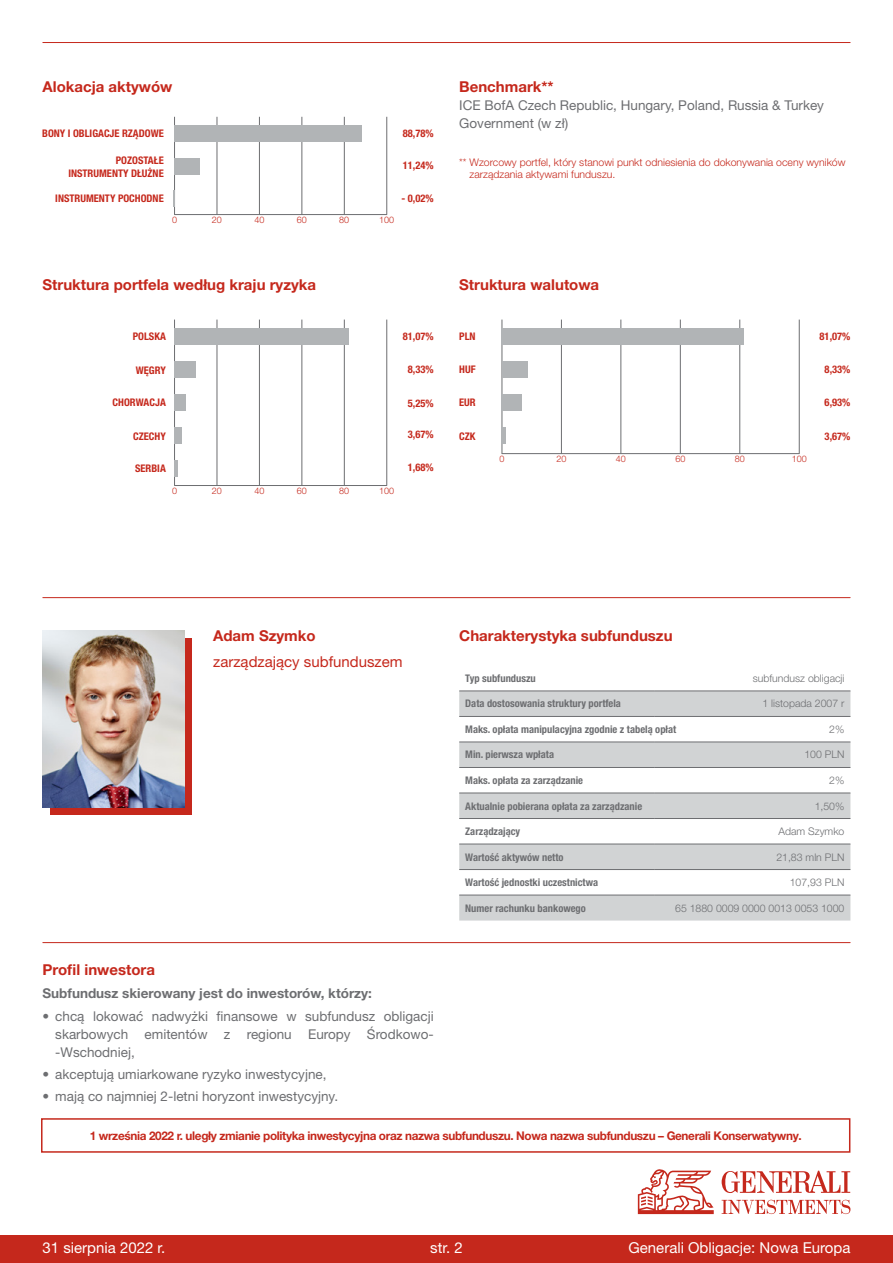
<style>
.page{position:relative;width:893px;height:1263px;background:#fff}
.page>*{position:absolute;margin:0;border:0;box-sizing:border-box;transform-origin:0 0}
.t1{font:700 15px "Helvetica Neue LT Pro";color:#c5281c}
.t2{font:15px "Helvetica Neue LT Pro";color:#fff}
.t3{font:15px "Helvetica Neue LT Pro";color:#c5281c}
.t4{font:13.5px/18px "Helvetica Neue LT Pro";color:#6d6e71}
.t5{font:700 13.5px "Helvetica Neue LT Pro";color:#6d6e71}
.t6{font:700 12px "Helvetica Neue LT Pro";letter-spacing:-.03em;color:#c5281c}
.t7{font:700 condensed 10.5px "Helvetica Neue LT Pro";color:#6d6e71}
.t8{font:700 condensed 10.5px/12.6px "Helvetica Neue LT Pro";color:#c5281c;text-align:right}
.t9{font:300 10.5px "Helvetica Neue LT Pro";color:#6d6e71}
.t10{font:300 10.5px/12.6px "Helvetica Neue LT Pro";color:#c5281c}
.t11{font:300 9px "Helvetica Neue LT Pro";color:#c5281c}
</style>
<div class="page">
<hr style="left:43px;top:42px;width:807px;height:1px;background:#c5281c">
<hr style="left:561px;top:320px;width:1px;height:134px;background:#6d6e71">
<hr style="left:621px;top:320px;width:1px;height:134px;background:#6d6e71">
<hr style="left:680px;top:320px;width:1px;height:134px;background:#6d6e71">
<hr style="left:739px;top:320px;width:1px;height:134px;background:#6d6e71">
<hr style="left:799px;top:320px;width:1px;height:134px;background:#6d6e71">
<hr style="left:502px;top:320px;width:1px;height:134px;background:#6d6e71">
<hr style="left:502px;top:453px;width:297px;height:1px;background:#6d6e71">
<hr style="left:217px;top:117px;width:1px;height:98px;background:#6d6e71">
<hr style="left:259px;top:117px;width:1px;height:98px;background:#6d6e71">
<hr style="left:302px;top:117px;width:1px;height:98px;background:#6d6e71">
<hr style="left:344px;top:117px;width:1px;height:98px;background:#6d6e71">
<hr style="left:386px;top:117px;width:1px;height:98px;background:#6d6e71">
<hr style="left:174px;top:117px;width:1px;height:98px;background:#6d6e71">
<div style="left:174px;top:125px;width:187px;height:17px;background:#b1b4b6"></div>
<svg style="left:173px;top:190px;width:2px;height:16px"></svg>
<div style="left:174px;top:158px;width:26px;height:17px;background:#b1b4b6"></div>
<hr style="left:174px;top:214px;width:213px;height:1px;background:#6d6e71">
<hr style="left:217px;top:320px;width:1px;height:166px;background:#6d6e71">
<hr style="left:259px;top:320px;width:1px;height:166px;background:#6d6e71">
<hr style="left:302px;top:320px;width:1px;height:166px;background:#6d6e71">
<hr style="left:344px;top:320px;width:1px;height:166px;background:#6d6e71">
<hr style="left:386px;top:320px;width:1px;height:166px;background:#6d6e71">
<hr style="left:174px;top:320px;width:1px;height:166px;background:#6d6e71">
<hr style="left:174px;top:485px;width:213px;height:1px;background:#6d6e71">
<hr style="left:43px;top:597px;width:807px;height:1px;background:#c5281c">
<svg style="left:459px;top:690px;width:391px;height:1px"></svg>
<svg style="left:459px;top:692px;width:391px;height:228px;fill:#d1d3d4"></svg>
<hr style="left:459px;top:691px;width:196px;height:1px;background:#6d6e71">
<hr style="left:655px;top:691px;width:195px;height:1px;background:#6d6e71">
<hr style="left:459px;top:716px;width:196px;height:1px;background:#6d6e71">
<hr style="left:655px;top:716px;width:195px;height:1px;background:#6d6e71">
<hr style="left:459px;top:742px;width:196px;height:1px;background:#6d6e71">
<hr style="left:655px;top:742px;width:195px;height:1px;background:#6d6e71">
<hr style="left:459px;top:767px;width:196px;height:1px;background:#6d6e71">
<hr style="left:655px;top:767px;width:195px;height:1px;background:#6d6e71">
<hr style="left:459px;top:793px;width:196px;height:1px;background:#6d6e71">
<hr style="left:655px;top:793px;width:195px;height:1px;background:#6d6e71">
<hr style="left:459px;top:818px;width:196px;height:1px;background:#6d6e71">
<hr style="left:655px;top:818px;width:195px;height:1px;background:#6d6e71">
<hr style="left:459px;top:844px;width:196px;height:1px;background:#6d6e71">
<hr style="left:655px;top:844px;width:195px;height:1px;background:#6d6e71">
<hr style="left:459px;top:869px;width:196px;height:1px;background:#6d6e71">
<hr style="left:655px;top:869px;width:195px;height:1px;background:#6d6e71">
<hr style="left:459px;top:895px;width:196px;height:1px;background:#6d6e71">
<hr style="left:655px;top:895px;width:195px;height:1px;background:#6d6e71">
<hr style="left:43px;top:942px;width:807px;height:1px;background:#c5281c">
<div style="left:50px;top:638px;width:142px;height:177px;background:#c5281c"></div>
<img style="left:43px;top:631px;width:141px;height:176px">
<div style="left:502px;top:328px;width:242px;height:16px;background:#b1b4b6"></div>
<div style="left:502px;top:361px;width:25px;height:16px;background:#b1b4b6"></div>
<div style="left:502px;top:394px;width:20px;height:16px;background:#b1b4b6"></div>
<hr style="left:502px;top:427px;width:4px;height:16px;background:#b1b4b6">
<div style="left:174px;top:328px;width:175px;height:16px;background:#b1b4b6"></div>
<div style="left:174px;top:361px;width:22px;height:16px;background:#b1b4b6"></div>
<div style="left:174px;top:394px;width:11px;height:16px;background:#b1b4b6"></div>
<div style="left:174px;top:427px;width:8px;height:16px;background:#b1b4b6"></div>
<hr style="left:174px;top:460px;width:4px;height:16px;background:#b1b4b6">
<div style="left:41px;top:1118px;width:809px;height:35px;border:2px solid #c5281c"></div>
<div style="left:0;top:1235px;width:893px;height:28px;background:#c5281c"></div>
<svg style="left:638px;top:1169px;width:76px;height:45px"></svg>
<svg style="left:722px;top:1200px;width:128px;height:14px"></svg>
<svg style="left:722px;top:1171px;width:128px;height:22px"></svg>
<p class="t1" style="left:43px;top:77px;width:131px">Alokacja aktywów</p>
<p class="t8" style="left:42px;top:127px;width:123px">BONY I OBLIGACJE RZĄDOWE</p>
<p class="t8" style="left:68px;top:154px;width:97px">POZOSTAŁE<br>INSTRUMENTY DŁUŻNE</p>
<p class="t8" style="left:55px;top:192px;width:110px">INSTRUMENTY POCHODNE</p>
<p class="t8" style="left:403px;top:127px;width:32px">88,78%</p>
<p class="t8" style="left:403px;top:159px;width:32px">11,24%</p>
<p class="t8" style="left:401px;top:192px;width:34px">- 0,02%</p>
<p class="t1" style="left:459px;top:77px;width:96px">Benchmark**</p>
<p class="t4" style="left:459px;top:96px;width:366px">ICE BofA Czech Republic, Hungary, Poland, Russia &amp; Turkey<br>Government (w zł)</p>
<p class="t10" style="left:470px;top:155px;width:377px;text-indent:-10px">** Wzorcowy portfel, który stanowi punkt odniesienia do dokonywania oceny wyników zarządzania aktywami funduszu.</p>
<p class="t11" style="left:172px;top:214px;width:7px">0</p>
<p class="t11" style="left:212px;top:214px;width:12px">20</p>
<p class="t11" style="left:254px;top:214px;width:12px">40</p>
<p class="t11" style="left:297px;top:214px;width:12px">60</p>
<p class="t11" style="left:339px;top:214px;width:12px">80</p>
<p class="t11" style="left:379px;top:214px;width:17px">100</p>
<p class="t1" style="left:43px;top:275px;width:275px">Struktura portfela według kraju ryzyka</p>
<p class="t1" style="left:459px;top:275px;width:141px">Struktura walutowa</p>
<p class="t8" style="left:133px;top:330px;width:35px">POLSKA</p>
<p class="t8" style="left:136px;top:364px;width:31px">WĘGRY</p>
<p class="t8" style="left:113px;top:396px;width:55px">CHORWACJA</p>
<p class="t8" style="left:133px;top:430px;width:34px">CZECHY</p>
<p class="t8" style="left:135px;top:462px;width:32px">SERBIA</p>
<p class="t8" style="left:403px;top:330px;width:32px">81,07%</p>
<p class="t8" style="left:408px;top:363px;width:27px">8,33%</p>
<p class="t8" style="left:408px;top:397px;width:27px">5,25%</p>
<p class="t8" style="left:408px;top:428px;width:27px">3,67%</p>
<p class="t8" style="left:408px;top:461px;width:27px">1,68%</p>
<p class="t8" style="left:459px;top:330px;width:18px">PLN</p>
<p class="t8" style="left:459px;top:363px;width:18px">HUF</p>
<p class="t8" style="left:459px;top:396px;width:18px">EUR</p>
<p class="t8" style="left:459px;top:430px;width:18px">CZK</p>
<p class="t11" style="left:499px;top:453px;width:7px">0</p>
<p class="t11" style="left:556px;top:453px;width:12px">20</p>
<p class="t11" style="left:616px;top:453px;width:12px">40</p>
<p class="t11" style="left:675px;top:453px;width:12px">60</p>
<p class="t11" style="left:735px;top:453px;width:12px">80</p>
<p class="t11" style="left:792px;top:453px;width:17px">100</p>
<p class="t8" style="left:820px;top:330px;width:32px">81,07%</p>
<p class="t8" style="left:825px;top:363px;width:27px">8,33%</p>
<p class="t8" style="left:825px;top:396px;width:27px">6,93%</p>
<p class="t8" style="left:825px;top:430px;width:27px">3,67%</p>
<p class="t11" style="left:172px;top:485px;width:7px">0</p>
<p class="t11" style="left:212px;top:485px;width:12px">20</p>
<p class="t11" style="left:254px;top:485px;width:12px">40</p>
<p class="t11" style="left:297px;top:485px;width:12px">60</p>
<p class="t11" style="left:339px;top:485px;width:12px">80</p>
<p class="t11" style="left:379px;top:485px;width:17px">100</p>
<p class="t1" style="left:213px;top:626px;width:104px">Adam Szymko</p>
<p class="t3" style="left:213px;top:652px;width:191px">zarządzający subfunduszem</p>
<p class="t1" style="left:43px;top:960px;width:114px">Profil inwestora</p>
<p class="t5" style="left:43px;top:985px;width:331px">Subfundusz skierowany jest do inwestorów, którzy:</p>
<p class="t4" style="left:55px;top:1006px;width:380px;text-align:justify;text-indent:-13px">• chcą lokować nadwyżki finansowe w subfundusz obligacji skarbowych emitentów z regionu Europy Środkowo--Wschodniej,</p>
<p class="t4" style="left:43px;top:1065px;width:286px">• akceptują umiarkowane ryzyko inwestycyjne,</p>
<p class="t4" style="left:43px;top:1087px;width:297px">• mają co najmniej 2-letni horyzont inwestycyjny.</p>
<p class="t1" style="left:459px;top:626px;width:215px">Charakterystyka subfunduszu</p>
<p class="t7" style="left:465px;top:672px;width:72px">Typ subfunduszu</p>
<p class="t9" style="left:753px;top:672px;width:93px">subfundusz obligacji</p>
<p class="t7" style="left:465px;top:697px;width:157px">Data dostosowania struktury portfela</p>
<p class="t9" style="left:762px;top:697px;width:84px">1 listopada 2007 r</p>
<p class="t7" style="left:465px;top:723px;width:213px">Maks. opłata manipulacyjna zgodnie z tabelą opłat</p>
<p class="t9" style="left:829px;top:723px;width:17px">2%</p>
<p class="t7" style="left:465px;top:748px;width:90px">Min. pierwsza wpłata</p>
<p class="t9" style="left:804px;top:748px;width:42px">100 PLN</p>
<p class="t7" style="left:465px;top:774px;width:119px">Maks. opłata za zarządzanie</p>
<p class="t9" style="left:829px;top:774px;width:17px">2%</p>
<p class="t7" style="left:465px;top:799px;width:178px">Aktualnie pobierana opłata za zarządzanie</p>
<p class="t9" style="left:815px;top:799px;width:31px">1,50%</p>
<p class="t7" style="left:465px;top:825px;width:56px">Zarządzający</p>
<p class="t9" style="left:778px;top:825px;width:67px">Adam Szymko</p>
<p class="t7" style="left:465px;top:850px;width:100px">Wartość aktywów netto</p>
<p class="t9" style="left:776px;top:850px;width:70px">21,83 mln PLN</p>
<p class="t7" style="left:465px;top:876px;width:134px">Wartość jednostki uczestnictwa</p>
<p class="t9" style="left:790px;top:876px;width:56px">107,93 PLN</p>
<p class="t7" style="left:465px;top:901px;width:122px">Numer rachunku bankowego</p>
<p class="t9" style="left:675px;top:901px;width:171px">65 1880 0009 0000 0013 0053 1000</p>
<p class="t6" style="left:90px;top:1128px;width:713px">1 września 2022 r. uległy zmianie polityka inwestycyjna oraz nazwa subfunduszu. Nowa nazwa subfunduszu – Generali Konserwatywny.</p>
<p class="t2" style="left:43px;top:1238px;width:124px">31 sierpnia 2022 r.</p>
<p class="t2" style="left:430px;top:1238px;width:34px">str. 2</p>
<p class="t2" style="left:628px;top:1238px;width:223px">Generali Obligacje: Nowa Europa</p>
</div>
